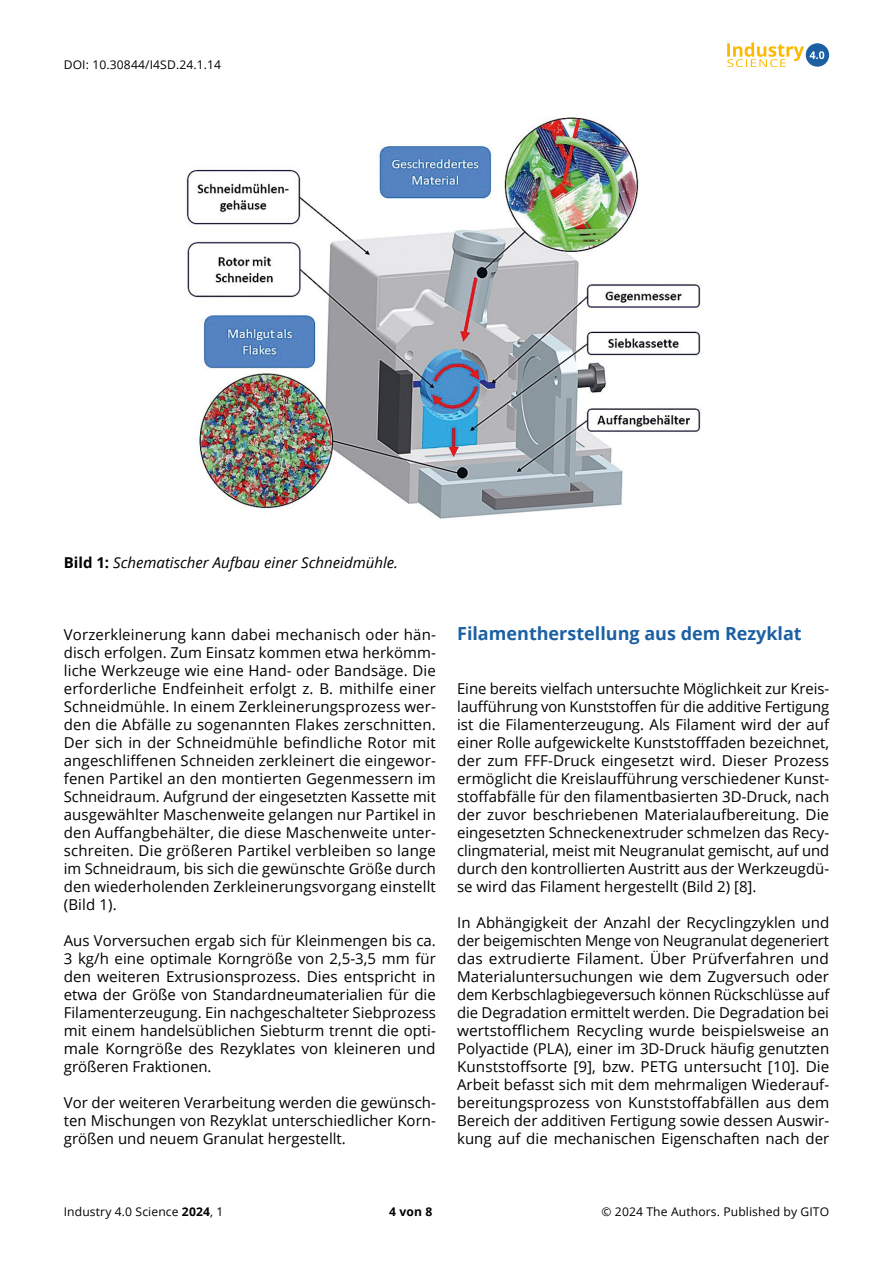
<style>
.page{position:relative;width:893px;height:1263px;background:#fff}
.page>*{position:absolute;margin:0;border:0;box-sizing:border-box;transform-origin:0 0}
.t1{font:700 18px "Open Sans";color:#1c60a3}
.t2{font:15px/18px "Open Sans";color:#000;text-align:justify}
.t3{font:italic 15px "Open Sans";color:#000}
.t4{font:12px "Open Sans";letter-spacing:.01em;color:#000}
.t5{font:700 12px "Open Sans";color:#000}
.s1{font-weight:700;font-style:normal}
.s2{font-weight:700}
</style>
<div class="page">
<svg style="left:727px;top:43px;width:77px;height:24px"></svg>
<div style="left:806px;top:43px;width:23px;height:24px;background:#1c60a3;border-radius:50%"></div>
<svg style="left:810px;top:51px;width:14px;height:8px"></svg>
<img style="left:186px;top:118px;width:515px;height:401px">
<p class="t4" style="left:64px;top:56px;width:159px">DOI: 10.30844/I4SD.24.1.14</p>
<p class="t3" style="left:64px;top:552px;width:336px"><span class="s1">Bild 1:</span> Schematischer Aufbau einer Schneidmühle.</p>
<p class="t2" style="left:64px;top:625px;width:374px">Vorzerkleinerung kann dabei mechanisch oder hän&shy;disch erfolgen. Zum Einsatz kommen etwa herkömm&shy;liche Werkzeuge wie eine Hand- oder Bandsäge. Die erforderliche Endfeinheit erfolgt z. B. mithilfe einer Schneidmühle. In einem Zerkleinerungsprozess wer&shy;den die Abfälle zu sogenannten Flakes zerschnitten.<br>Der sich in der Schneidmühle befindliche Rotor mit angeschliffenen Schneiden zerkleinert die eingewor&shy;fenen Partikel an den montierten Gegenmessern im Schneidraum. Aufgrund der eingesetzten Kassette mit ausgewählter Maschenweite gelangen nur Partikel in den Auffangbehälter, die diese Maschenweite unter&shy;schreiten. Die größeren Partikel verbleiben so lange im Schneidraum, bis sich die gewünschte Größe durch den wiederholenden Zerkleinerungsvorgang einstellt (Bild 1).</p>
<p class="t2" style="left:64px;top:931px;width:374px">Aus Vorversuchen ergab sich für Kleinmengen bis ca.<br>3 kg/h eine optimale Korngröße von 2,5-3,5 mm für den weiteren Extrusionsprozess. Dies entspricht in etwa der Größe von Standardneumaterialien für die Filamenterzeugung. Ein nachgeschalteter Siebprozess mit einem handelsüblichen Siebturm trennt die opti&shy;male Korngröße des Rezyklates von kleineren und größeren Fraktionen.</p>
<p class="t2" style="left:64px;top:1093px;width:374px">Vor der weiteren Verarbeitung werden die gewünsch&shy;ten Mischungen von Rezyklat unterschiedlicher Korn&shy;größen und neuem Granulat hergestellt.</p>
<p class="t1" style="left:457px;top:621px;width:346px">Filamentherstellung aus dem Rezyklat</p>
<p class="t2" style="left:457px;top:679px;width:374px">Eine bereits vielfach untersuchte Möglichkeit zur Kreis&shy;laufführung von Kunststoffen für die additive Fertigung ist die Filamenterzeugung. Als Filament wird der auf einer Rolle aufgewickelte Kunststofffaden bezeichnet, der zum FFF-Druck eingesetzt wird. Dieser Prozess ermöglicht die Kreislaufführung verschiedener Kunst&shy;stoffabfälle für den filamentbasierten 3D-Druck, nach der zuvor beschriebenen Materialaufbereitung. Die eingesetzten Schneckenextruder schmelzen das Recy&shy;clingmaterial, meist mit Neugranulat gemischt, auf und durch den kontrollierten Austritt aus der Werkzeugdü&shy;se wird das Filament hergestellt (Bild 2) [8].</p>
<p class="t2" style="left:457px;top:913px;width:374px">In Abhängigkeit der Anzahl der Recyclingzyklen und der beigemischten Menge von Neugranulat degeneriert das extrudierte Filament. Über Prüfverfahren und Materialuntersuchungen wie dem Zugversuch oder dem Kerbschlagbiegeversuch können Rückschlüsse auf die Degradation ermittelt werden. Die Degradation bei wertstofflichem Recycling wurde beispielsweise an Polyactide (PLA), einer im 3D-Druck häufig genutzten Kunststoffsorte [9], bzw. PETG untersucht [10]. Die Arbeit befasst sich mit dem mehrmaligen Wiederauf&shy;bereitungsprozess von Kunststoffabfällen aus dem Bereich der additiven Fertigung sowie dessen Auswir&shy;kung auf die mechanischen Eigenschaften nach der</p>
<p class="t4" style="left:64px;top:1204px;width:161px">Industry 4.0 Science <span class="s2">2024</span>, 1</p>
<p class="t4" style="left:601px;top:1204px;width:229px">© 2024 The Authors. Published by GITO</p>
<p class="t5" style="left:389px;top:1203px;width:45px">4 von 8</p>
</div>
